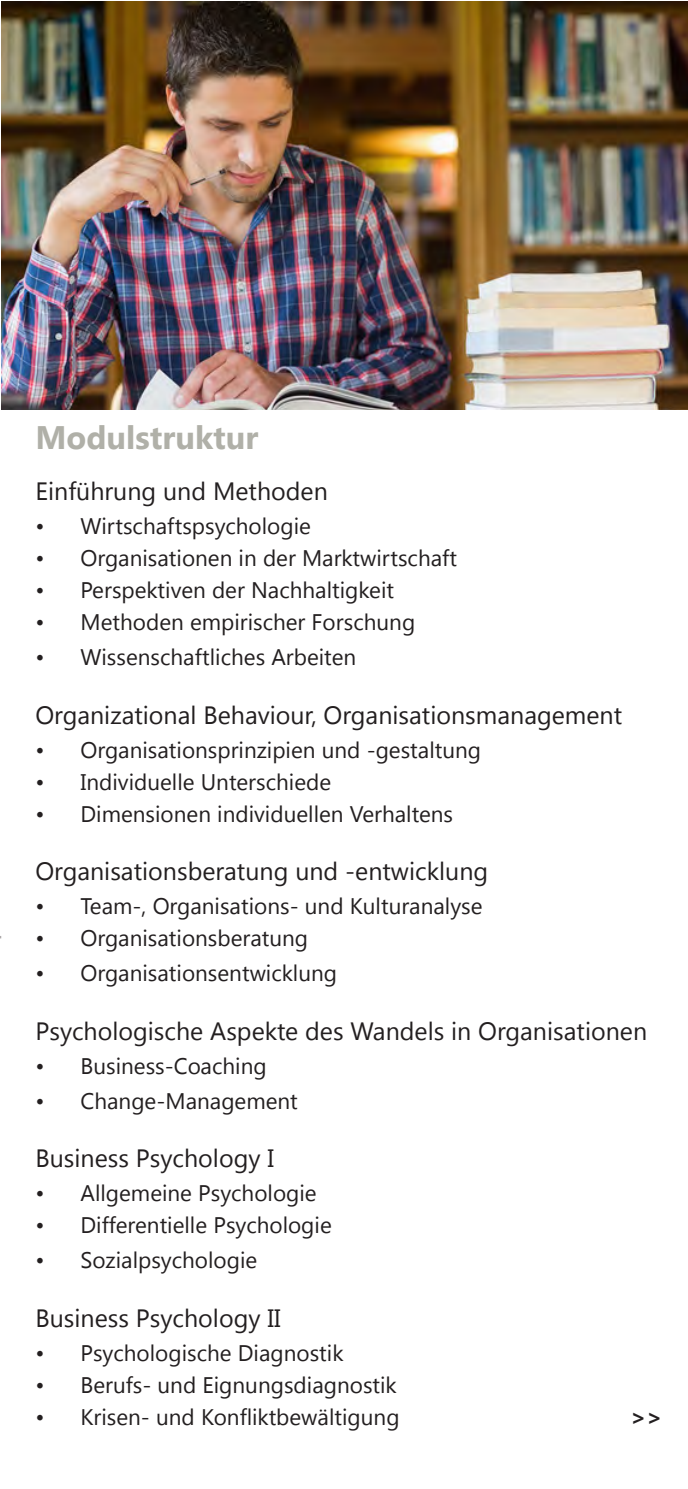
<style>
.page{position:relative;width:688px;height:1489px;background:#fff}
.page>*{position:absolute;margin:0;border:0;box-sizing:border-box;transform-origin:0 0}
.h4_-_Ü-abssub_SUI{font:700 32.5px "Segoe UI";color:#b0b0a8}
.C_standard_SergoiUI{font:25px "Segoe UI";color:#231f20}
.t1{font:22.5px "Segoe UI";color:#231f20}
.t2{font:700 22.5px "Segoe UI";color:#231f20}
</style>
<div class="page">
<img style="left:1px;top:1px;width:686px;height:409px">
<p class="h4_-_Ü-abssub_SUI" style="left:35px;top:414px;width:224px">Modulstruktur</p>
<p class="C_standard_SergoiUI" style="left:35px;top:474px;width:294px">Einführung und Methoden</p>
<p class="t1" style="left:35px;top:511px;width:277px">• Wirtschaftspsychologie</p>
<p class="t1" style="left:35px;top:543px;width:423px">• Organisationen in der Marktwirtschaft</p>
<p class="t1" style="left:35px;top:575px;width:360px">• Perspektiven der Nachhaltigkeit</p>
<p class="t1" style="left:35px;top:606px;width:381px">• Methoden empirischer Forschung</p>
<p class="t1" style="left:35px;top:641px;width:322px">• Wissenschaftliches Arbeiten</p>
<p class="C_standard_SergoiUI" style="left:35px;top:697px;width:588px">Organizational Behaviour, Organisationsmanagement</p>
<p class="t1" style="left:35px;top:734px;width:447px">• Organisationsprinzipien und -gestaltung</p>
<p class="t1" style="left:35px;top:766px;width:297px">• Individuelle Unterschiede</p>
<p class="t1" style="left:35px;top:798px;width:419px">• Dimensionen individuellen Verhaltens</p>
<p class="C_standard_SergoiUI" style="left:35px;top:854px;width:454px">Organisationsberatung und -entwicklung</p>
<p class="t1" style="left:35px;top:890px;width:448px">• Team-, Organisations- und Kulturanalyse</p>
<p class="t1" style="left:35px;top:922px;width:274px">• Organisationsberatung</p>
<p class="t1" style="left:35px;top:957px;width:303px">• Organisationsentwicklung</p>
<p class="C_standard_SergoiUI" style="left:35px;top:1013px;width:613px">Psychologische Aspekte des Wandels in Organisationen</p>
<p class="t1" style="left:35px;top:1050px;width:233px">• Business-Coaching</p>
<p class="t1" style="left:35px;top:1085px;width:264px">• Change-Management</p>
<p class="C_standard_SergoiUI" style="left:35px;top:1140px;width:240px">Business Psychology I</p>
<p class="t1" style="left:35px;top:1177px;width:283px">• Allgemeine Psychologie</p>
<p class="t1" style="left:35px;top:1209px;width:298px">• Differentielle Psychologie</p>
<p class="t1" style="left:35px;top:1244px;width:223px">• Sozialpsychologie</p>
<p class="C_standard_SergoiUI" style="left:35px;top:1300px;width:247px">Business Psychology II</p>
<p class="t1" style="left:35px;top:1336px;width:309px">• Psychologische Diagnostik</p>
<p class="t1" style="left:35px;top:1368px;width:363px">• Berufs- und Eignungsdiagnostik</p>
<p class="t1" style="left:35px;top:1400px;width:365px">• Krisen- und Konfliktbewältigung</p>
<p class="t2" style="left:630px;top:1400px;width:33px">&gt;&gt;</p>
</div>
